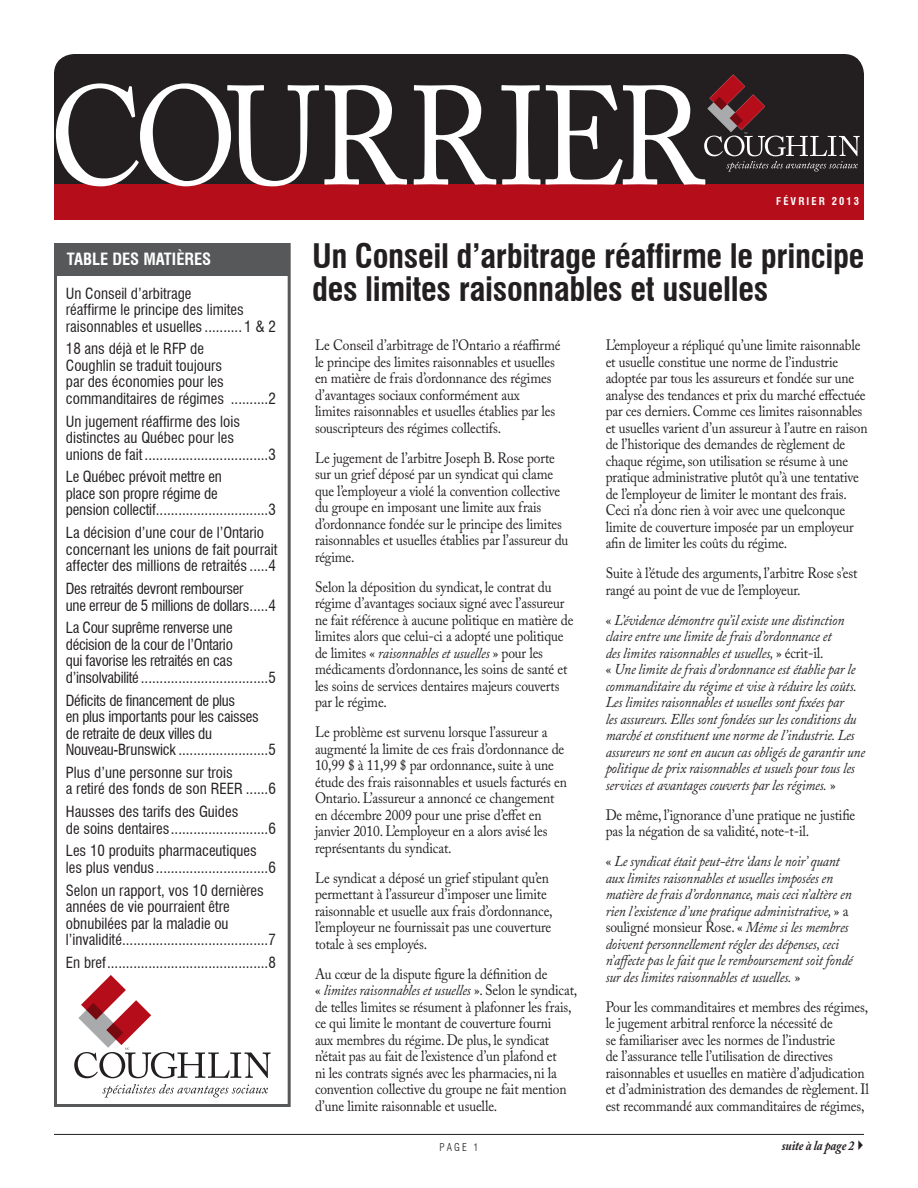
<style>
.page{position:relative;width:918px;height:1188px;background:#fff}
.page>*{position:absolute;margin:0;border:0;box-sizing:border-box;transform-origin:0 0}
.t1{font:139.5px "Adobe Caslon Pro";letter-spacing:-.045em;color:#fff;scale:.9 1}
.t2{font:700 condensed 33px/33px "Swiss 721 BT";letter-spacing:-.01em;color:#231f20}
.t3{font:700 condensed 16.5px "Swiss 721 BT";color:#fff}
.t4{font:15px/16.5px "Adobe Caslon Pro";letter-spacing:-.01em;color:#231f20;scale:.9 1}
.t5{font:condensed 15px/16.5px "Swiss 721 BT";color:#231f20}
.t6{font:italic 15px/16.5px "Adobe Caslon Pro";letter-spacing:-.01em;color:#231f20;scale:.9 1}
.t7{font:condensed 15px/16.5px "Swiss 721 BT";letter-spacing:-.02em;color:#231f20}
.t8{font:italic 700 13.5px "Adobe Caslon Pro";letter-spacing:-.01em;color:#231f20;scale:.9 1}
.t9{font:700 condensed 10.5px "Swiss 721 BT";letter-spacing:.2em;color:#fff}
.t10{font:300 condensed 10.5px "Swiss 721 BT";color:#231f20}
.s1{font-style:italic}
.s2{font-style:normal}
</style>
<div class="page">
<div style="left:54px;top:54px;width:810px;height:152px;background:#231f20;border-radius:20px"></div>
<hr style="left:54px;top:1134px;width:810px;height:1px;background:#231f20">
<div style="left:54px;top:243px;width:237px;height:864px;border:3px solid #57585a"></div>
<div style="left:54px;top:243px;width:234px;height:32px;background:#57585a"></div>
<div style="left:54px;top:184px;width:810px;height:36px;background:#b50e1a"></div>
<svg style="left:102px;top:1084px;width:166px;height:13px"></svg>
<svg style="left:74px;top:975px;width:197px;height:103px"></svg>
<svg style="left:704px;top:75px;width:156px;height:97px"></svg>
<h1 class="t1" style="left:50px;top:55px;width:728px">COURRIER</h1>
<p class="t9" style="left:776px;top:195px;width:30px">février</p>
<p class="t9" style="left:832px;top:195px;width:29px">2013</p>
<p class="t3" style="left:67px;top:250px;width:146px">TABLE DES MATIÈRES</p>
<p class="t5" style="left:66px;top:285px;width:211px">Un Conseil d’arbitrage<br>réaffirme le principe des limites raisonnables et usuelles .......... 1 &amp; 2</p>
<p class="t5" style="left:66px;top:341px;width:211px">18 ans déjà et le RFP de<br>Coughlin se traduit toujours<br>par des économies pour les commanditaires de régimes ..........2</p>
<p class="t5" style="left:66px;top:413px;width:211px">Un jugement réaffirme des lois distinctes au Québec pour les<br>unions de fait .................................3</p>
<p class="t5" style="left:66px;top:469px;width:211px">Le Québec prévoit mettre en<br>place son propre régime de<br>pension collectif..............................3</p>
<p class="t5" style="left:66px;top:525px;width:213px">La décision d’une cour de l’Ontario concernant les unions de fait pourrait affecter des millions de retraités .....4</p>
<p class="t7" style="left:66px;top:580px;width:211px">Des retraités devront rembourser<br>une erreur de 5 millions de dollars.....4</p>
<p class="t7" style="left:66px;top:620px;width:211px">La Cour suprême renverse une décision de la cour de l’Ontario<br>qui favorise les retraités en cas d’insolvabilité ..................................5</p>
<p class="t7" style="left:66px;top:692px;width:211px">Déficits de financement de plus<br>en plus importants pour les caisses de retraite de deux villes du Nouveau-Brunswick ........................5</p>
<p class="t5" style="left:66px;top:764px;width:211px">Plus d’une personne sur trois<br>a retiré des fonds de son REER ......6</p>
<p class="t5" style="left:66px;top:803px;width:211px">Hausses des tarifs des Guides<br>de soins dentaires..........................6</p>
<p class="t5" style="left:66px;top:843px;width:211px">Les 10 produits pharmaceutiques les plus vendus..............................6</p>
<p class="t5" style="left:66px;top:882px;width:211px">Selon un rapport, vos 10 dernières années de vie pourraient être obnubilées par la maladie ou l’invalidité.......................................7</p>
<p class="t5" style="left:66px;top:954px;width:211px">En bref...........................................8</p>
<h2 class="t2" style="left:312px;top:239px;width:554px">Un Conseil d’arbitrage réaffirme le principe des limites raisonnables et usuelles</h2>
<p class="t4" style="left:315px;top:337px;width:274px">Le Conseil d’arbitrage de l’Ontario a réaffirmé le principe des limites raisonnables et usuelles en matière de frais d’ordonnance des régimes d’avantages sociaux conformément aux<br>limites raisonnables et usuelles établies par les souscripteurs des régimes collectifs.</p>
<p class="t4" style="left:315px;top:450px;width:283px">Le jugement de l’arbitre Joseph B. Rose porte sur un grief déposé par un syndicat qui clame que l’employeur a violé la convention collective du groupe en imposant une limite aux frais d’ordonnance fondée sur le principe des limites raisonnables et usuelles établies par l’assureur du régime.</p>
<p class="t4" style="left:315px;top:579px;width:289px">Selon la déposition du syndicat, le contrat du régime d’avantages sociaux signé avec l’assureur ne fait référence à aucune politique en matière de limites alors que celui-ci a adopté une politique de limites « <span class="s1">raisonnables et usuelles</span> » pour les médicaments d’ordonnance, les soins de santé et les soins de services dentaires majeurs couverts par le régime.</p>
<p class="t4" style="left:315px;top:724px;width:282px">Le problème est survenu lorsque l’assureur a augmenté la limite de ces frais d’ordonnance de 10,99 $ à 11,99 $ par ordonnance, suite à une étude des frais raisonnables et usuels facturés en Ontario. L’assureur a annoncé ce changement en décembre 2009 pour une prise d’effet en janvier 2010. L’employeur en a alors avisé les représentants du syndicat.</p>
<p class="t4" style="left:315px;top:870px;width:266px">Le syndicat a déposé un grief stipulant qu’en permettant à l’assureur d’imposer une limite raisonnable et usuelle aux frais d’ordonnance, l’employeur ne fournissait pas une couverture totale à ses employés.</p>
<p class="t4" style="left:315px;top:966px;width:293px">Au cœur de la dispute figure la définition de<br>« <span class="s1">limites raisonnables et usuelles</span> ». Selon le syndicat, de telles limites se résument à plafonner les frais, ce qui limite le montant de couverture fourni<br>aux membres du régime. De plus, le syndicat n’était pas au fait de l’existence d’un plafond et<br>ni les contrats signés avec les pharmacies, ni la convention collective du groupe ne fait mention d’une limite raisonnable et usuelle.</p>
<p class="t4" style="left:606px;top:337px;width:292px">L’employeur a répliqué qu’une limite raisonnable et usuelle constitue une norme de l’industrie adoptée par tous les assureurs et fondée sur une analyse des tendances et prix du marché effectuée par ces derniers. Comme ces limites raisonnables et usuelles varient d’un assureur à l’autre en raison de l’historique des demandes de règlement de chaque régime, son utilisation se résume à une pratique administrative plutôt qu’à une tentative de l’employeur de limiter le montant des frais.<br>Ceci n’a donc rien à voir avec une quelconque limite de couverture imposée par un employeur afin de limiter les coûts du régime.</p>
<p class="t4" style="left:606px;top:565px;width:281px">Suite à l’étude des arguments, l’arbitre Rose s’est rangé au point de vue de l’employeur.</p>
<p class="t6" style="left:606px;top:612px;width:290px"><span class="s2">«</span> L’évidence démontre qu’il existe une distinction claire entre une limite de frais d’ordonnance et<br>des limites raisonnables et usuelles, <span class="s2">» écrit-il.<br>«</span> Une limite de frais d’ordonnance est établie par le commanditaire du régime et vise à réduire les coûts.<br>Les limites raisonnables et usuelles sont fixées par<br>les assureurs. Elles sont fondées sur les conditions du marché et constituent une norme de l’industrie. Les assureurs ne sont en aucun cas obligés de garantir une politique de prix raisonnables et usuels pour tous les services et avantages couverts par les régimes. <span class="s2">»</span></p>
<p class="t4" style="left:606px;top:807px;width:279px">De même, l’ignorance d’une pratique ne justifie pas la négation de sa validité, note-t-il.</p>
<p class="t6" style="left:606px;top:853px;width:276px"><span class="s2">«</span> Le syndicat était peut-être ‘dans le noir’ quant aux limites raisonnables et usuelles imposées en matière de frais d’ordonnance, mais ceci n’altère en rien l’existence d’une pratique administrative, <span class="s2">» a souligné monsieur Rose. «</span> Même si les membres doivent personnellement régler des dépenses, ceci n’affecte pas le fait que le remboursement soit fondé sur des limites raisonnables et usuelles. <span class="s2">»</span></p>
<p class="t4" style="left:606px;top:999px;width:294px">Pour les commanditaires et membres des régimes, le jugement arbitral renforce la nécessité de<br>se familiariser avec les normes de l’industrie<br>de l’assurance telle l’utilisation de directives raisonnables et usuelles en matière d’adjudication et d’administration des demandes de règlement. Il est recommandé aux commanditaires de régimes,</p>
<p class="t10" style="left:440px;top:1141px;width:40px">PAGE 1</p>
<p class="t8" style="left:782px;top:1137px;width:83px">suite à la page 2</p>
</div>
